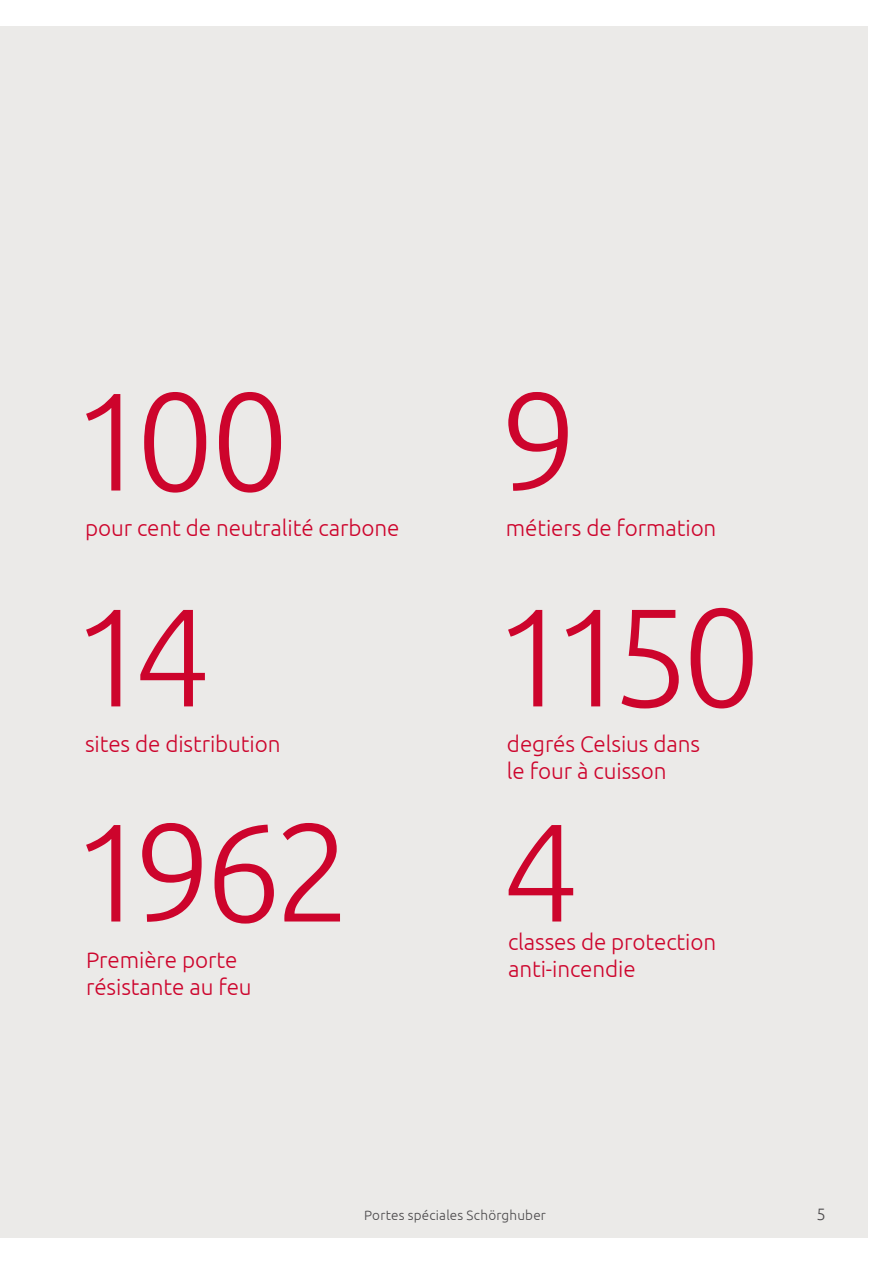
<style>
.page{position:relative;width:893px;height:1263px;background:#fff}
.page>*{position:absolute;margin:0;border:0;box-sizing:border-box;transform-origin:0 0}
.t1{font:300 139.2px "Ubuntu";letter-spacing:-.1em;color:#cd042c}
.t2{font:300 22.5px/27px "Ubuntu";letter-spacing:-.005em;color:#cd042c}
.t3{font:300 16.5px "Ubuntu";color:#4b494b}
.t4{font:300 13.5px "Ubuntu";letter-spacing:.015em;color:#4b494b}
</style>
<div class="page">
<div style="left:0;top:26px;width:867px;height:1211px;background:#ebeae8"></div>
<h1 class="t1" style="left:71px;top:357px;width:220px">100</h1>
<p class="t2" style="left:85px;top:514px;width:316px">pour cent de neutralité carbone</p>
<h1 class="t1" style="left:71px;top:573px;width:142px">14</h1>
<p class="t2" style="left:85px;top:730px;width:197px">sites de distribution</p>
<h1 class="t1" style="left:71px;top:788px;width:282px">1962</h1>
<p class="t2" style="left:86px;top:946px;width:167px">Première porte résistante au feu</p>
<h1 class="t1" style="left:500px;top:357px;width:80px">9</h1>
<p class="t2" style="left:506px;top:514px;width:212px">métiers de formation</p>
<h1 class="t1" style="left:493px;top:573px;width:269px">1150</h1>
<p class="t2" style="left:507px;top:730px;width:195px">degrés Celsius dans le four à cuisson</p>
<h1 class="t1" style="left:502px;top:788px;width:80px">4</h1>
<p class="t2" style="left:508px;top:928px;width:210px">classes de protection anti-incendie</p>
<p class="t4" style="left:364px;top:1207px;width:183px">Portes spéciales Schörghuber</p>
<p class="t3" style="left:816px;top:1204px;width:11px">5</p>
</div>
